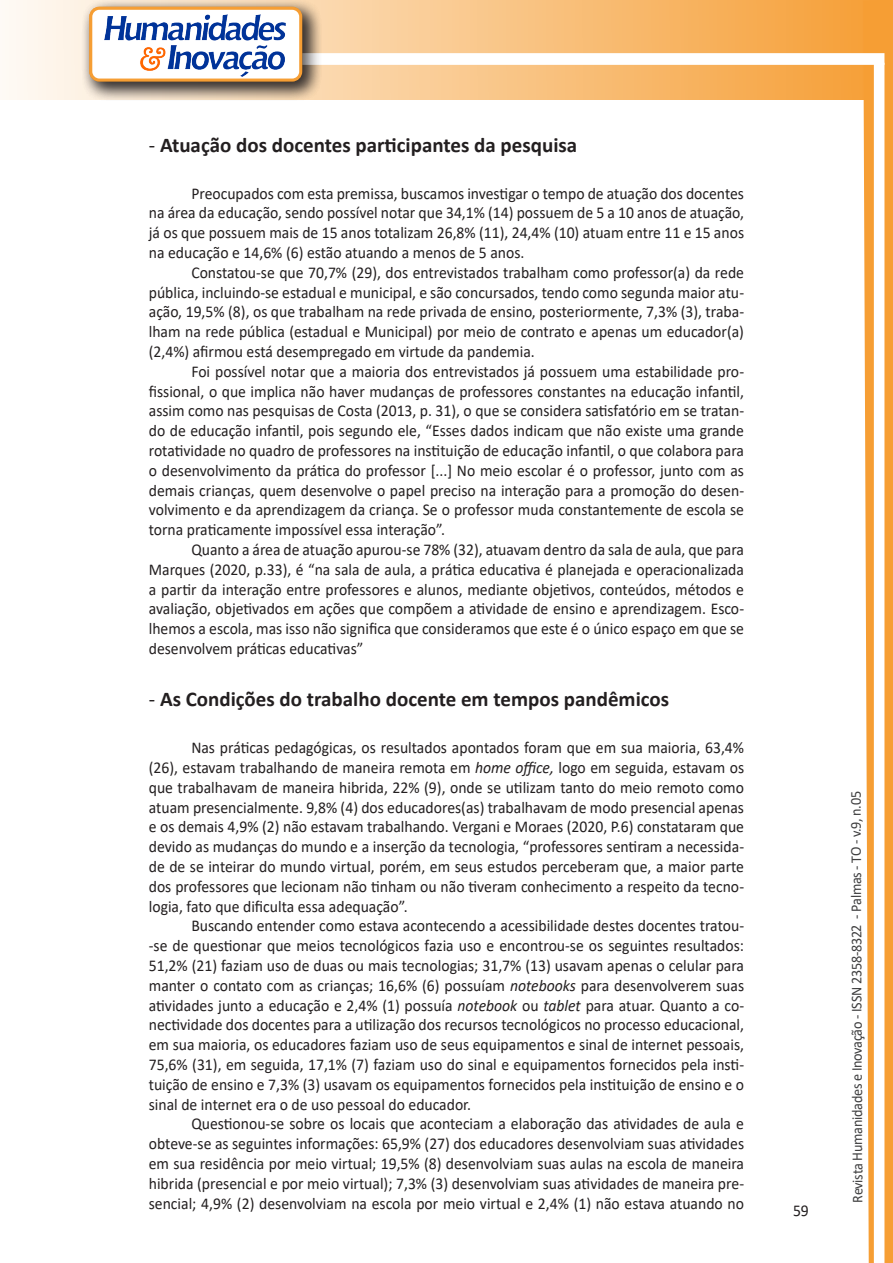
<style>
.page{position:relative;width:893px;height:1263px;background:#fff}
.page>*{position:absolute;margin:0;border:0;box-sizing:border-box;transform-origin:0 0}
.Titulo_2{font:700 21px "Calibri";color:#231f20}
.Texto{font:16.5px/19.8px "Calibri";color:#231f20;text-align:justify;scale:.95 1}
.t1{font:15px "Calibri";letter-spacing:-.025em;color:#3e3e3f;scale:.95 1}
.s1{font-weight:400}
.s2{font-style:italic}
</style>
<div class="page">
<svg style="left:5px;top:0;width:858px;height:100px;background:#f9c484"></svg>
<div style="left:302px;top:53px;width:582px;height:12px;background:#fff;border:2px solid #fff"></div>
<svg style="left:863px;top:0;width:30px;height:1263px"></svg>
<div style="left:81px;top:0;width:241px;height:102px;background:#231f20;opacity:.75"></div>
<div style="left:91px;top:8px;width:210px;height:72px;background:#fff;border-radius:9px"></div>
<img style="left:104px;top:14px;width:181px;height:62px">
<div style="left:89px;top:7px;width:213px;height:75px;border:3px solid #f69e34;border-radius:9px"></div>
<p class="Titulo_2" style="left:149px;top:130px;width:430px"><span class="s1">-</span> Atuação dos docentes participantes da pesquisa</p>
<p class="Texto" style="left:149px;top:183px;width:628px;text-indent:43px">Preocupados com esta premissa, buscamos investigar o tempo de atuação dos docentes na área da educação, sendo possível notar que 34,1% (14) possuem de 5 a 10 anos de atuação, já os que possuem mais de 15 anos totalizam 26,8% (11), 24,4% (10) atuam entre 11 e 15 anos na educação e 14,6% (6) estão atuando a menos de 5 anos.</p>
<p class="Texto" style="left:149px;top:262px;width:628px;text-indent:43px">Constatou-se que 70,7% (29), dos entrevistados trabalham como professor(a) da rede pública, incluindo-se estadual e municipal, e são concursados, tendo como segunda maior atu&shy;ação, 19,5% (8), os que trabalham na rede privada de ensino, posteriormente, 7,3% (3), traba&shy;lham na rede pública (estadual e Municipal) por meio de contrato e apenas um educador(a) (2,4%) afirmou está desempregado em virtude da pandemia.</p>
<p class="Texto" style="left:149px;top:361px;width:628px;text-indent:43px">Foi possível notar que a maioria dos entrevistados já possuem uma estabilidade pro&shy;fissional, o que implica não haver mudanças de professores constantes na educação infantil, assim como nas pesquisas de Costa (2013, p. 31), o que se considera satisfatório em se tratan&shy;do de educação infantil, pois segundo ele, “Esses dados indicam que não existe uma grande rotatividade no quadro de professores na instituição de educação infantil, o que colabora para o desenvolvimento da prática do professor [...] No meio escolar é o professor, junto com as demais crianças, quem desenvolve o papel preciso na interação para a promoção do desen&shy;volvimento e da aprendizagem da criança. Se o professor muda constantemente de escola se torna praticamente impossível essa interação”.</p>
<p class="Texto" style="left:149px;top:539px;width:628px;text-indent:43px">Quanto a área de atuação apurou-se 78% (32), atuavam dentro da sala de aula, que para Marques (2020, p.33), é “na sala de aula, a prática educativa é planejada e operacionalizada a partir da interação entre professores e alunos, mediante objetivos, conteúdos, métodos e avaliação, objetivados em ações que compõem a atividade de ensino e aprendizagem. Esco&shy;lhemos a escola, mas isso não significa que consideramos que este é o único espaço em que se desenvolvem práticas educativas”</p>
<p class="Titulo_2" style="left:149px;top:684px;width:522px"><span class="s1">-</span> As Condições do trabalho docente em tempos pandêmicos</p>
<p class="Texto" style="left:149px;top:737px;width:628px;text-indent:43px">Nas práticas pedagógicas, os resultados apontados foram que em sua maioria, 63,4% (26), estavam trabalhando de maneira remota em <span class="s2">home office,</span> logo em seguida, estavam os que trabalhavam de maneira hibrida, 22% (9), onde se utilizam tanto do meio remoto como atuam presencialmente. 9,8% (4) dos educadores(as) trabalhavam de modo presencial apenas e os demais 4,9% (2) não estavam trabalhando. Vergani e Moraes (2020, P.6) constataram que devido as mudanças do mundo e a inserção da tecnologia, “professores sentiram a necessida&shy;de de se inteirar do mundo virtual, porém, em seus estudos perceberam que, a maior parte dos professores que lecionam não tinham ou não tiveram conhecimento a respeito da tecno&shy;logia, fato que dificulta essa adequação”.</p>
<p class="Texto" style="left:149px;top:915px;width:628px;text-indent:43px">Buscando entender como estava acontecendo a acessibilidade destes docentes tratou--se de questionar que meios tecnológicos fazia uso e encontrou-se os seguintes resultados:<br>51,2% (21) faziam uso de duas ou mais tecnologias; 31,7% (13) usavam apenas o celular para manter o contato com as crianças; 16,6% (6) possuíam <span class="s2">notebooks</span> para desenvolverem suas atividades junto a educação e 2,4% (1) possuía <span class="s2">notebook</span> ou <span class="s2">tablet</span> para atuar. Quanto a co&shy;nectividade dos docentes para a utilização dos recursos tecnológicos no processo educacional, em sua maioria, os educadores faziam uso de seus equipamentos e sinal de internet pessoais, 75,6% (31), em seguida, 17,1% (7) faziam uso do sinal e equipamentos fornecidos pela insti&shy;tuição de ensino e 7,3% (3) usavam os equipamentos fornecidos pela instituição de ensino e o sinal de internet era o de uso pessoal do educador.</p>
<p class="Texto" style="left:149px;top:1113px;width:628px;text-indent:43px">Questionou-se sobre os locais que aconteciam a elaboração das atividades de aula e obteve-se as seguintes informações: 65,9% (27) dos educadores desenvolviam suas atividades em sua residência por meio virtual; 19,5% (8) desenvolviam suas aulas na escola de maneira hibrida (presencial e por meio virtual); 7,3% (3) desenvolviam suas atividades de maneira pre&shy;sencial; 4,9% (2) desenvolviam na escola por meio virtual e 2,4% (1) não estava atuando no</p>
<p class="Texto" style="left:793px;top:1200px;width:18px">59</p>
<p class="t1" style="left:846px;top:1203px;width:435px;rotate:-90deg">Revista Humanidades e Inovação - ISSN 2358-8322 - Palmas - TO - v.9, n.05</p>
</div>
